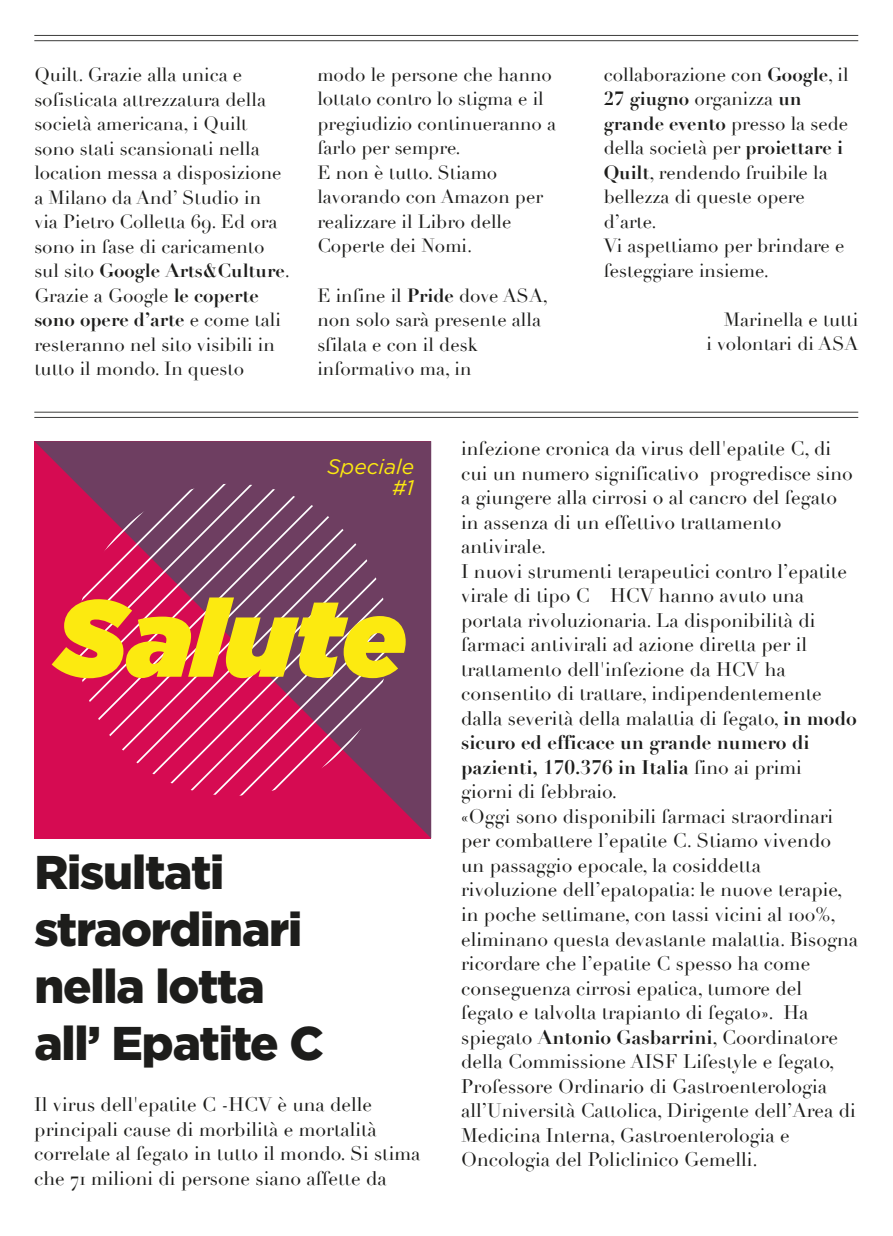
<style>
.page{position:relative;width:893px;height:1236px;background:#fff}
.page>*{position:absolute;margin:0;border:0;box-sizing:border-box;transform-origin:0 0}
.t1{font:italic 900 108.5px "Gotham";color:#fcea10}
.t2{font:900 47.25px/56.7px "Gotham";letter-spacing:-.025em;color:#1d1d1b}
.t3{font:italic 21px/21px "Gotham";color:#fcea10;text-align:right}
.t4{font:19.25px/24.5px "Didot";color:#1d1d1b}
.t5{font:18.72px/24.5px "Didot";color:#1d1d1b}
.s1{font-weight:700}
</style>
<div class="page">
<hr style="left:34px;top:40px;width:824px;height:1px;background:#3c3c3b">
<hr style="left:34px;top:35px;width:824px;height:1px;background:#3c3c3b">
<hr style="left:34px;top:417px;width:824px;height:1px;background:#3c3c3b">
<hr style="left:34px;top:412px;width:824px;height:1px;background:#3c3c3b">
<svg style="left:34px;top:441px;width:397px;height:397px;background:#a32359"></svg>
<svg style="left:369px;top:483px;width:20px;height:312px;background:#754265"></svg>
<svg style="left:77px;top:483px;width:292px;height:312px;background:#883e66"></svg>
<svg style="left:77px;top:483px;width:265px;height:309px;background:#ac3164"></svg>
<svg style="left:77px;top:483px;width:210px;height:254px;background:#b13165"></svg>
<p class="t5" style="left:34px;top:63px;width:257px">Quilt. Grazie alla unica e sofisticata attrezzatura della società americana, i Quilt sono stati scansionati nella location messa a disposizione a Milano da And’ Studio in<br>via Pietro Colletta 69. Ed ora sono in fase di caricamento sul sito <span class="s1">Google Arts&amp;Culture</span>.<br>Grazie a Google <span class="s1">le coperte sono opere d’arte</span> e come tali resteranno nel sito visibili in tutto il mondo. In questo</p>
<p class="t5" style="left:317px;top:63px;width:240px">modo le persone che hanno lottato contro lo stigma e il pregiudizio continueranno a farlo per sempre.<br>E non è tutto. Stiamo lavorando con Amazon per realizzare il Libro delle<br>Coperte dei Nomi.</p>
<p class="t5" style="left:317px;top:283px;width:232px">E infine il <span class="s1">Pride</span> dove ASA, non solo sarà presente alla sfilata e con il desk informativo ma, in</p>
<p class="t5" style="left:604px;top:63px;width:246px">collaborazione con <span class="s1">Google</span>, il<br><span class="s1">27 giugno</span> organizza <span class="s1">un grande evento</span> presso la sede della società per <span class="s1">proiettare i<br>Quilt</span>, rendendo fruibile la bellezza di queste opere d’arte.<br>Vi aspettiamo per brindare e festeggiare insieme.</p>
<p class="t5" style="left:706px;top:307px;width:154px;text-align:right">Marinella e tutti<br>i volontari di ASA</p>
<p class="t3" style="left:327px;top:455px;width:88px">Speciale #1</p>
<h1 class="t1" style="left:56px;top:560px;width:352px">Salute</h1>
<h2 class="t2" style="left:34px;top:843px;width:291px">Risultati straordinari nella lotta all’ Epatite C</h2>
<p class="t4" style="left:34px;top:1092px;width:388px">Il virus dell'epatite C -HCV è una delle principali cause di morbilità e mortalità correlate al fegato in tutto il mondo. Si stima che 71 milioni di persone siano affette da</p>
<p class="t4" style="left:461px;top:436px;width:399px">infezione cronica da virus dell'epatite C, di cui un numero significativo progredisce sino a giungere alla cirrosi o al cancro del fegato in assenza di un effettivo trattamento antivirale.<br>I nuovi strumenti terapeutici contro l’epatite virale di tipo C – HCV hanno avuto una portata rivoluzionaria. La disponibilità di farmaci antivirali ad azione diretta per il trattamento dell'infezione da HCV ha consentito di trattare, indipendentemente dalla severità della malattia di fegato, <span class="s1">in modo sicuro ed efficace un grande numero di pazienti, 170.376 in Italia</span> fino ai primi giorni di febbraio.<br>«Oggi sono disponibili farmaci straordinari per combattere l’epatite C. Stiamo vivendo un passaggio epocale, la cosiddetta rivoluzione dell’epatopatia: le nuove terapie, in poche settimane, con tassi vicini al 100%, eliminano questa devastante malattia. Bisogna ricordare che l’epatite C spesso ha come conseguenza cirrosi epatica, tumore del fegato e talvolta trapianto di fegato». Ha spiegato <span class="s1">Antonio Gasbarrini</span>, Coordinatore della Commissione AISF Lifestyle e fegato, Professore Ordinario di Gastroenterologia all’Università Cattolica, Dirigente dell’Area di Medicina Interna, Gastroenterologia e Oncologia del Policlinico Gemelli.</p>
</div>
